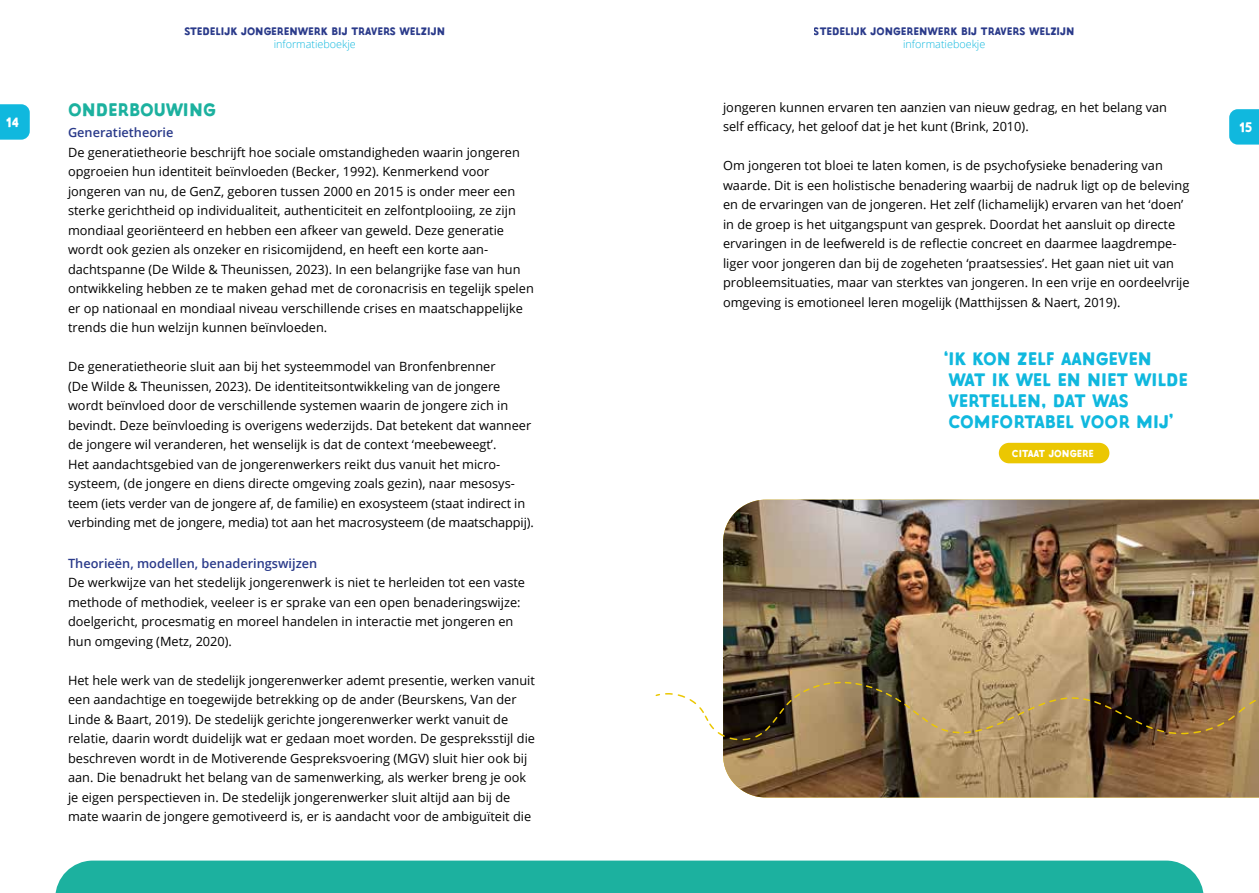
<style>
.page{position:relative;width:1259px;height:893px;background:#fff}
.page>*{position:absolute;margin:0;border:0;box-sizing:border-box;transform-origin:0 0}
.t1{font:18px/21px "Labours";color:#10b8de}
.t2{font:18px "Labours";color:#1cb19f}
.t3{font:13.5px "Labours";color:#fff}
.t4{font:12.75px/19.5px "Open Sans";color:#000}
.t5{font:600 12.75px "Open Sans";color:#2a3a8a}
.t6{font:10.8px "Labours";color:#2a3a8a}
.t7{font:300 10.8px "Open Sans";color:#10b8de}
.t8{font:10.05px "Labours";color:#fff}
</style>
<div class="page">
<div style="left:55px;top:861px;width:1148px;height:32px;background:#1cb19f"></div>
<svg style="left:1229px;top:109px;width:30px;height:36px"></svg>
<svg style="left:0;top:104px;width:30px;height:36px"></svg>
<img style="left:723px;top:500px;width:536px;height:297px">
<div style="left:999px;top:443px;width:110px;height:20px;background:#ebc702;border-radius:10px"></div>
<svg style="left:655px;top:681px;width:604px;height:60px;background:#8c775a"></svg>
<p class="t3" style="left:6px;top:113px;width:14px">14</p>
<p class="t6" style="left:184px;top:23px;width:262px">STEDELIJK JONGERENWERK BIJ TRAVERS WELZIJN</p>
<p class="t7" style="left:274px;top:36px;width:84px">informatieboekje</p>
<h1 class="t2" style="left:68px;top:97px;width:149px">ONDERBOUWING</h1>
<p class="t5" style="left:68px;top:124px;width:107px">Generatietheorie</p>
<p class="t4" style="left:68px;top:142px;width:467px">De generatietheorie beschrijft hoe sociale omstandigheden waarin jongeren opgroeien hun identiteit beïnvloeden (Becker, 1992). Kenmerkend voor jongeren van nu, de GenZ, geboren tussen 2000 en 2015 is onder meer een sterke gerichtheid op individualiteit, authenticiteit en zelfontplooiing, ze zijn mondiaal georiënteerd en hebben een afkeer van geweld. Deze generatie wordt ook gezien als onzeker en risicomijdend, en heeft een korte aan&shy;dachtspanne (De Wilde &amp; Theunissen, 2023). In een belangrijke fase van hun ontwikkeling hebben ze te maken gehad met de coronacrisis en tegelijk spelen er op nationaal en mondiaal niveau verschillende crises en maatschappelijke trends die hun welzijn kunnen beïnvloeden.</p>
<p class="t4" style="left:68px;top:357px;width:467px">De generatietheorie sluit aan bij het systeemmodel van Bronfenbrenner<br>(De Wilde &amp; Theunissen, 2023). De identiteitsontwikkeling van de jongere wordt beïnvloed door de verschillende systemen waarin de jongere zich in bevindt. Deze beïnvloeding is overigens wederzijds. Dat betekent dat wanneer de jongere wil veranderen, het wenselijk is dat de context ‘meebeweegt’.<br>Het aandachtsgebied van de jongerenwerkers reikt dus vanuit het micro&shy;systeem, (de jongere en diens directe omgeving zoals gezin), naar mesosys&shy;teem (iets verder van de jongere af, de familie) en exosysteem (staat indirect in verbinding met de jongere, media) tot aan het macrosysteem (de maatschappij).</p>
<p class="t5" style="left:68px;top:554px;width:251px">Theorieën, modellen, benaderingswijzen</p>
<p class="t4" style="left:68px;top:573px;width:458px">De werkwijze van het stedelijk jongerenwerk is niet te herleiden tot een vaste methode of methodiek, veeleer is er sprake van een open benaderingswijze: doelgericht, procesmatig en moreel handelen in interactie met jongeren en hun omgeving (Metz, 2020).</p>
<p class="t4" style="left:68px;top:670px;width:468px">Het hele werk van de stedelijk jongerenwerker ademt presentie, werken vanuit een aandachtige en toegewijde betrekking op de ander (Beurskens, Van der Linde &amp; Baart, 2019). De stedelijk gerichte jongerenwerker werkt vanuit de relatie, daarin wordt duidelijk wat er gedaan moet worden. De gespreksstijl die beschreven wordt in de Motiverende Gespreksvoering (MGV) sluit hier ook bij aan. Die benadrukt het belang van de samenwerking, als werker breng je ook je eigen perspectieven in. De stedelijk jongerenwerker sluit altijd aan bij de mate waarin de jongere gemotiveerd is, er is aandacht voor de ambiguïteit die</p>
<p class="t6" style="left:814px;top:23px;width:262px">STEDELIJK JONGERENWERK BIJ TRAVERS WELZIJN</p>
<p class="t7" style="left:903px;top:36px;width:84px">informatieboekje</p>
<p class="t4" style="left:723px;top:97px;width:445px">jongeren kunnen ervaren ten aanzien van nieuw gedrag, en het belang van self efficacy, het geloof dat je het kunt (Brink, 2010).</p>
<p class="t4" style="left:723px;top:156px;width:468px">Om jongeren tot bloei te laten komen, is de psychofysieke benadering van waarde. Dit is een holistische benadering waarbij de nadruk ligt op de beleving en de ervaringen van de jongeren. Het zelf (lichamelijk) ervaren van het ‘doen’ in de groep is het uitgangspunt van gesprek. Doordat het aansluit op directe ervaringen in de leefwereld is de reflectie concreet en daarmee laagdrempe&shy;liger voor jongeren dan bij de zogeheten ‘praatsessies’. Het gaan niet uit van probleemsituaties, maar van sterktes van jongeren. In een vrije en oordeelvrije omgeving is emotioneel leren mogelijk (Matthijssen &amp; Naert, 2019).</p>
<h1 class="t1" style="left:944px;top:348px;width:245px">‘IK KON ZELF AANGEVEN<br>WAT IK WEL EN NIET WILDE<br>VERTELLEN, DAT WAS<br>COMFORTABEL VOOR MIJ’</h1>
<p class="t8" style="left:1012px;top:446px;width:83px">CITAAT JONGERE</p>
<p class="t3" style="left:1239px;top:118px;width:14px">15</p>
</div>
